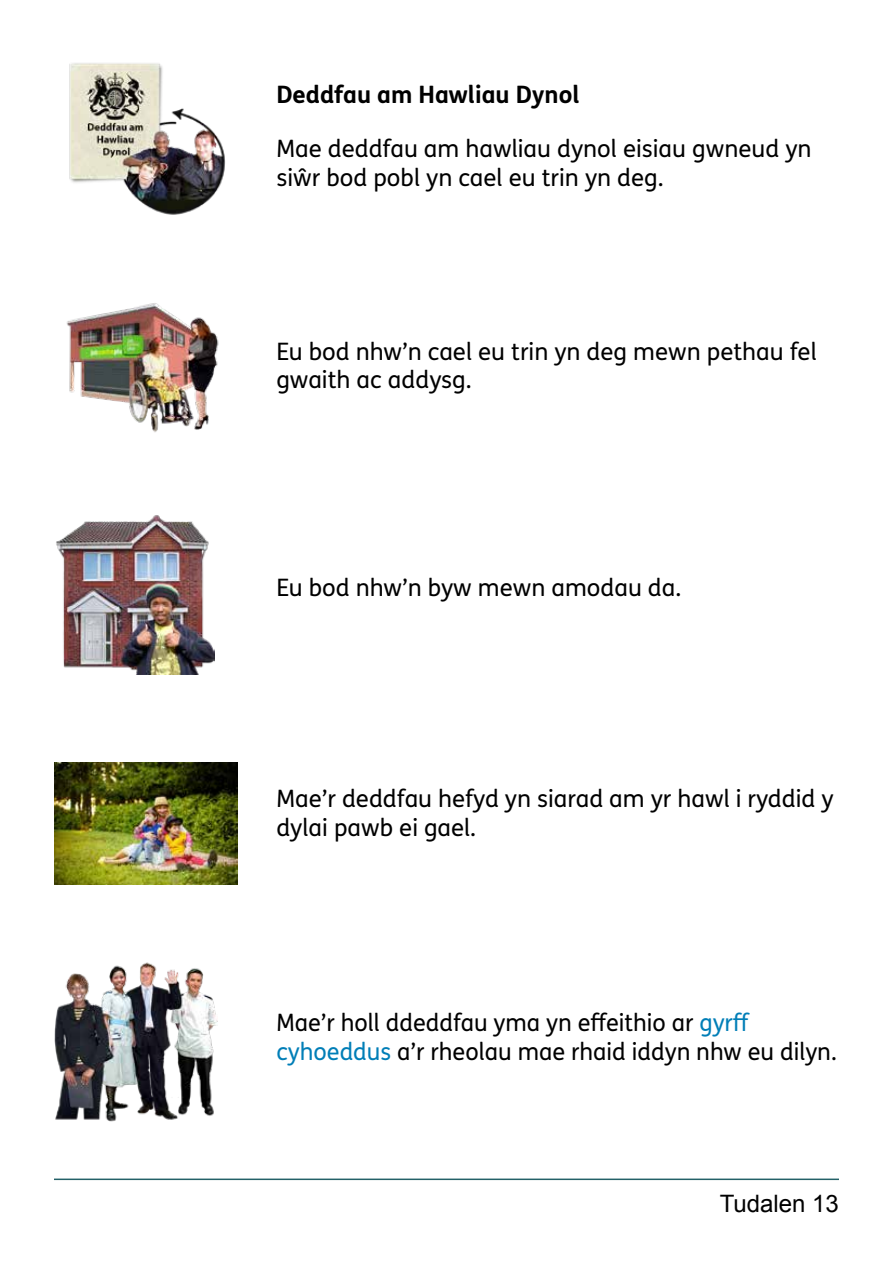
<style>
.page{position:relative;width:893px;height:1263px;background:#fff}
.page>*{position:absolute;margin:0;border:0;box-sizing:border-box;transform-origin:0 0}
.t1{font:24px/28.8px "FS Me Pro";color:#000}
.t2{font:700 24px "FS Me Pro";color:#000}
.t3{font:24px "Arial";color:#000}
.s1{color:#007eb7}
</style>
<div class="page">
<hr style="left:54px;top:1178px;width:785px;height:2px;background:#236067">
<img style="left:69px;top:63px;width:157px;height:152px">
<img style="left:66px;top:303px;width:153px;height:129px">
<img style="left:56px;top:515px;width:158px;height:159px">
<img style="left:54px;top:762px;width:183px;height:122px">
<img style="left:54px;top:962px;width:163px;height:160px">
<p class="t2" style="left:276px;top:76px;width:305px">Deddfau am Hawliau Dynol</p>
<p class="t1" style="left:276px;top:134px;width:537px">Mae deddfau am hawliau dynol eisiau gwneud yn siŵr bod pobl yn cael eu trin yn deg.</p>
<p class="t1" style="left:276px;top:336px;width:542px">Eu bod nhw’n cael eu trin yn deg mewn pethau fel gwaith ac addysg.</p>
<p class="t1" style="left:276px;top:572px;width:406px">Eu bod nhw’n byw mewn amodau da.</p>
<p class="t1" style="left:276px;top:784px;width:559px">Mae’r deddfau hefyd yn siarad am yr hawl i ryddid y dylai pawb ei gael.</p>
<p class="t1" style="left:276px;top:1007px;width:562px">Mae’r holl ddeddfau yma yn effeithio ar <span class="s1">gyrff cyhoeddus</span> a’r rheolau mae rhaid iddyn nhw eu dilyn.</p>
<p class="t3" style="left:720px;top:1188px;width:121px">Tudalen 13</p>
</div>
